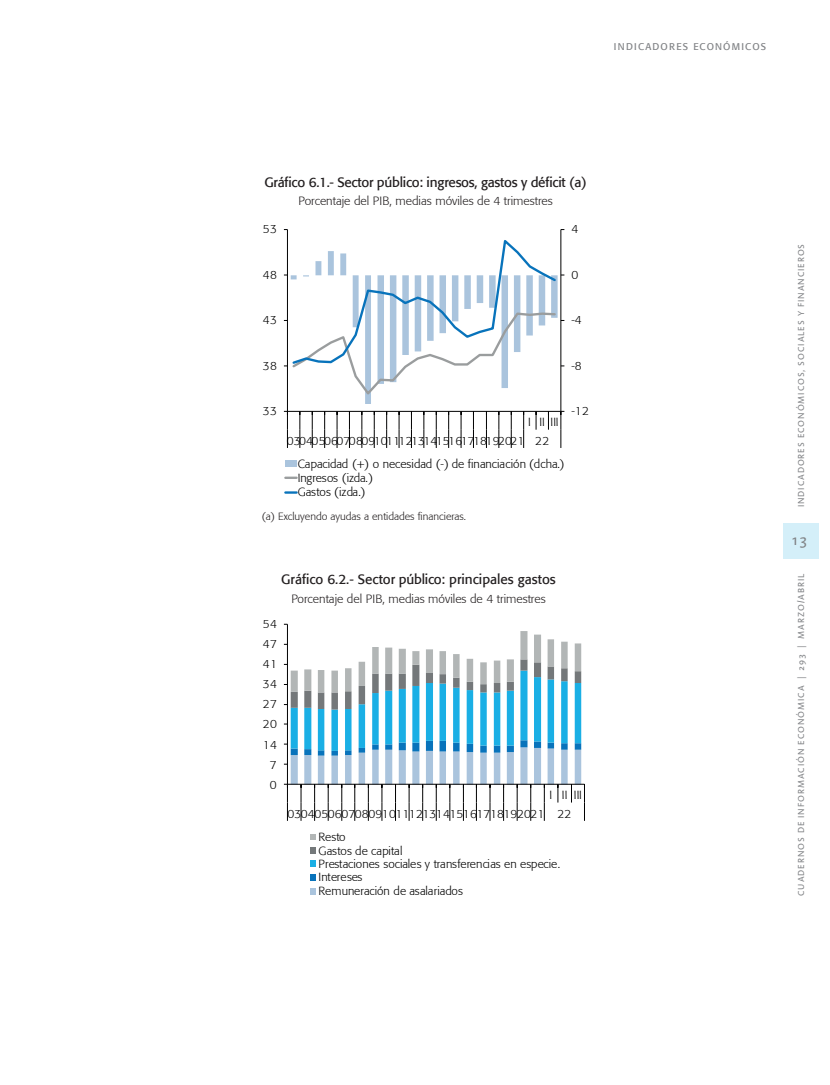
<style>
.page{position:relative;width:830px;height:1085px;background:#fff}
.page>*{position:absolute;margin:0;border:0;box-sizing:border-box;transform-origin:0 0}
.t1{font:15px "Linotype Aroma";color:#808285}
.t2{font:13.5px "Formata";letter-spacing:-.02em;color:#231f20}
.t3{font:13.5px "Formata";color:#231f20}
.t4{font:300 12px "Formata";color:#231f20}
.t5{font:300 11.85px/13.4px "Formata";letter-spacing:.01em;color:#000001}
.t6{font:300 10.5px "Formata";color:#231f20}
.t7{font:9.75px "Formata";letter-spacing:.12em;color:#808285}
.t8{font:9px "Linotype Aroma";letter-spacing:.1em;color:#808285}
</style>
<div class="page">
<div style="left:783px;top:523px;width:35px;height:35px;background:#d4eff9"></div>
<hr style="left:560px;top:229px;width:1px;height:182px;background:#000001">
<hr style="left:287px;top:229px;width:1px;height:182px;background:#000001">
<hr style="left:287px;top:411px;width:273px;height:1px;background:#000001">
<svg style="left:535px;top:411px;width:1px;height:18px"></svg>
<svg style="left:548px;top:412px;width:1px;height:17px"></svg>
<svg style="left:284px;top:411px;width:4px;height:37px"></svg>
<svg style="left:299px;top:412px;width:1px;height:36px"></svg>
<svg style="left:312px;top:412px;width:1px;height:36px"></svg>
<svg style="left:324px;top:412px;width:1px;height:36px"></svg>
<svg style="left:336px;top:411px;width:1px;height:37px"></svg>
<svg style="left:349px;top:412px;width:1px;height:36px"></svg>
<svg style="left:361px;top:412px;width:1px;height:36px"></svg>
<svg style="left:374px;top:412px;width:1px;height:36px"></svg>
<svg style="left:386px;top:412px;width:1px;height:36px"></svg>
<svg style="left:398px;top:411px;width:1px;height:37px"></svg>
<svg style="left:411px;top:412px;width:1px;height:36px"></svg>
<svg style="left:423px;top:412px;width:1px;height:36px"></svg>
<svg style="left:436px;top:412px;width:1px;height:36px"></svg>
<svg style="left:448px;top:412px;width:1px;height:36px"></svg>
<svg style="left:460px;top:411px;width:1px;height:37px"></svg>
<svg style="left:473px;top:412px;width:1px;height:36px"></svg>
<svg style="left:486px;top:412px;width:1px;height:36px"></svg>
<svg style="left:498px;top:412px;width:1px;height:36px"></svg>
<svg style="left:510px;top:411px;width:1px;height:37px"></svg>
<svg style="left:523px;top:412px;width:1px;height:36px"></svg>
<svg style="left:560px;top:411px;width:4px;height:37px"></svg>
<svg style="left:284px;top:236px;width:280px;height:161px"></svg>
<div style="left:285px;top:460px;width:11px;height:7px;background:#aac4dd"></div>
<svg style="left:285px;top:476px;width:11px;height:3px"></svg>
<svg style="left:285px;top:491px;width:11px;height:2px"></svg>
<hr style="left:287px;top:624px;width:1px;height:160px;background:#000001">
<svg style="left:284px;top:631px;width:301px;height:189px"></svg>
<svg style="left:310px;top:834px;width:5px;height:5px"></svg>
<svg style="left:310px;top:847px;width:5px;height:6px"></svg>
<div style="left:309px;top:860px;width:6px;height:7px;background:#1aafe5"></div>
<svg style="left:310px;top:874px;width:5px;height:6px"></svg>
<div style="left:309px;top:887px;width:6px;height:7px;background:#aac4dd"></div>
<p class="t7" style="left:613px;top:40px;width:154px">INDICADORES ECONÓMICOS</p>
<p class="t2" style="left:264px;top:174px;width:324px">Gráfico 6.1.- Sector público: ingresos, gastos y déficit (a)</p>
<p class="t4" style="left:298px;top:194px;width:256px">Porcentaje del PIB, medias móviles de 4 trimestres</p>
<p class="t5" style="left:263px;top:223px;width:15px">53</p>
<p class="t5" style="left:263px;top:268px;width:15px">48</p>
<p class="t5" style="left:571px;top:223px;width:8px">4</p>
<p class="t5" style="left:571px;top:268px;width:8px">0</p>
<p class="t5" style="left:263px;top:313px;width:15px">43</p>
<p class="t5" style="left:263px;top:359px;width:15px">38</p>
<p class="t5" style="left:571px;top:313px;width:12px">-4</p>
<p class="t5" style="left:571px;top:359px;width:12px">-8</p>
<p class="t5" style="left:263px;top:404px;width:15px">33</p>
<p class="t5" style="left:571px;top:404px;width:19px">-12</p>
<p class="t5" style="left:286px;top:413px;width:273px;line-height:18.3px;text-indent:241px">I II III<br>03040506070809101112131415161718192021 22</p>
<p class="t5" style="left:297px;top:456px;width:268px;line-height:14.1px">Capacidad (+) o necesidad (-) de financiación (dcha.)<br>Ingresos (izda.)<br>Gastos (izda.)</p>
<p class="t6" style="left:261px;top:509px;width:206px">(a) Excluyendo ayudas a entidades financieras.</p>
<p class="t3" style="left:281px;top:571px;width:276px">Gráfico 6.2.- Sector público: principales gastos</p>
<p class="t4" style="left:291px;top:591px;width:256px">Porcentaje del PIB, medias móviles de 4 trimestres</p>
<p class="t5" style="left:263px;top:617px;width:15px">54</p>
<p class="t5" style="left:263px;top:637px;width:15px">47</p>
<p class="t5" style="left:263px;top:657px;width:15px">41</p>
<p class="t5" style="left:263px;top:677px;width:15px">34</p>
<p class="t5" style="left:263px;top:697px;width:15px">27</p>
<p class="t5" style="left:263px;top:717px;width:15px">20</p>
<p class="t5" style="left:263px;top:737px;width:15px">14</p>
<p class="t5" style="left:270px;top:757px;width:8px">7</p>
<p class="t5" style="left:270px;top:777px;width:8px">0</p>
<p class="t5" style="left:287px;top:786px;width:296px;line-height:18.3px;text-indent:262px">I II III<br>03040506070809101112131415161718192021 22</p>
<p class="t5" style="left:318px;top:830px;width:243px">Resto<br>Gastos de capital<br>Prestaciones sociales y transferencias en especie.<br>Intereses<br>Remuneración de asalariados</p>
<p class="t8" style="left:794px;top:507px;width:265px;rotate:-90deg">INDICADORES ECONÓMICOS, SOCIALES Y FINANCIEROS</p>
<p class="t1" style="left:790px;top:530px;width:18px">13</p>
<p class="t8" style="left:794px;top:895px;width:323px;rotate:-90deg">CUADERNOS DE INFORMACIÓN ECONÓMICA | 293 | MARZO/ABRIL</p>
</div>
